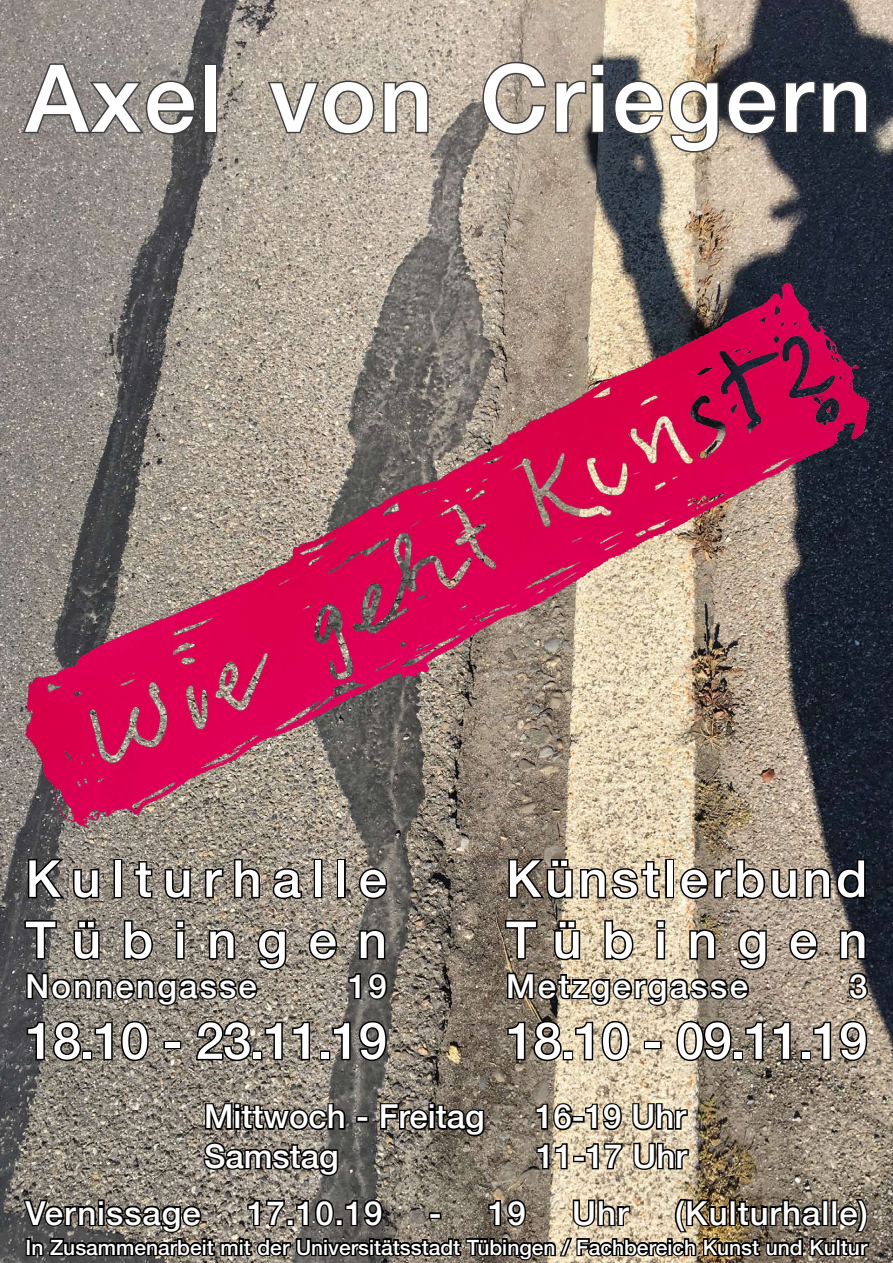
<style>
.page{position:relative;width:893px;height:1263px;background:#fff}
.page>*{position:absolute;margin:0;border:0;box-sizing:border-box;transform-origin:0 0}
.t1{font:500 93.75px "Helvetica Neue";letter-spacing:.03em;color:#fff}
.t2{font:500 51px/61.2px "Helvetica Neue";letter-spacing:.215em;color:#fff}
.t3{font:500 51px/61.2px "Helvetica Neue";letter-spacing:.08em;color:#fff}
.t4{font:500 33px "Helvetica Neue";letter-spacing:.03em;color:#fff}
.t5{font:500 33px "Helvetica Neue";color:#fff}
.t6{font:500 33px "Helvetica Neue";letter-spacing:.075em;color:#fff}
.t7{font:500 33px "Helvetica Neue";letter-spacing:.065em;color:#fff}
.t8{font:500 21px "Helvetica Neue";color:#fff}
</style>
<div class="page">
<img style="left:0;top:0;width:893px;height:1263px">
<svg style="left:26px;top:857px;width:75px;height:44px;background:#56524f"></svg>
<div style="left:113px;top:859px;width:9px;height:39px;border:3px solid #000"></div>
<svg style="left:132px;top:859px;width:22px;height:42px"></svg>
<svg style="left:163px;top:867px;width:29px;height:34px"></svg>
<svg style="left:203px;top:866px;width:22px;height:34px"></svg>
<svg style="left:232px;top:857px;width:30px;height:43px"></svg>
<svg style="left:270px;top:866px;width:34px;height:35px"></svg>
<div style="left:314px;top:859px;width:8px;height:39px;border:3px solid #000"></div>
<div style="left:337px;top:859px;width:9px;height:39px;border:3px solid #000"></div>
<svg style="left:357px;top:866px;width:32px;height:35px"></svg>
<svg style="left:307px;top:927px;width:32px;height:35px"></svg>
<svg style="left:358px;top:927px;width:29px;height:34px"></svg>
<svg style="left:23px;top:919px;width:265px;height:89px;background:#6b665e"></svg>
<svg style="left:347px;top:970px;width:42px;height:32px"></svg>
<svg style="left:25px;top:1019px;width:58px;height:44px;background:#4e4b48"></svg>
<div style="left:82px;top:1050px;width:10px;height:10px;border:3px solid #000"></div>
<svg style="left:93px;top:1019px;width:57px;height:44px;background:#615c55"></svg>
<div style="left:163px;top:1041px;width:18px;height:8px;border:3px solid #000"></div>
<svg style="left:194px;top:1019px;width:59px;height:44px;background:#57534b"></svg>
<div style="left:252px;top:1050px;width:10px;height:10px;border:3px solid #000"></div>
<svg style="left:263px;top:1020px;width:21px;height:42px"></svg>
<svg style="left:290px;top:1020px;width:22px;height:42px"></svg>
<div style="left:320px;top:1050px;width:10px;height:10px;border:3px solid #000"></div>
<svg style="left:331px;top:1019px;width:58px;height:44px;background:#4b4844"></svg>
<svg style="left:21px;top:62px;width:176px;height:74px;background:#807b78"></svg>
<div style="left:203px;top:63px;width:14px;height:70px;border:3px solid #3e3e40"></div>
<svg style="left:266px;top:79px;width:110px;height:57px;background:#9e968b"></svg>
<svg style="left:382px;top:79px;width:48px;height:56px;background:#9b9389"></svg>
<svg style="left:481px;top:60px;width:125px;height:76px;background:#958b80"></svg>
<svg style="left:612px;top:79px;width:257px;height:75px;background:#575656"></svg>
<svg style="left:507px;top:857px;width:154px;height:44px;background:#796f5f"></svg>
<div style="left:665px;top:859px;width:9px;height:39px;border:3px solid #000"></div>
<svg style="left:678px;top:857px;width:189px;height:44px;background:#686056"></svg>
<svg style="left:787px;top:927px;width:32px;height:35px"></svg>
<svg style="left:838px;top:927px;width:29px;height:34px"></svg>
<svg style="left:503px;top:919px;width:265px;height:89px;background:#847968"></svg>
<svg style="left:847px;top:970px;width:23px;height:32px"></svg>
<svg style="left:506px;top:1019px;width:58px;height:44px;background:#5d5449"></svg>
<div style="left:563px;top:1050px;width:10px;height:10px;border:3px solid #000"></div>
<svg style="left:574px;top:1019px;width:57px;height:44px;background:#958a75"></svg>
<div style="left:644px;top:1041px;width:18px;height:8px;border:3px solid #000"></div>
<svg style="left:675px;top:1019px;width:58px;height:44px;background:#645d51"></svg>
<div style="left:733px;top:1050px;width:10px;height:10px;border:3px solid #000"></div>
<svg style="left:744px;top:1020px;width:21px;height:42px"></svg>
<svg style="left:771px;top:1020px;width:21px;height:42px"></svg>
<div style="left:801px;top:1050px;width:10px;height:10px;border:3px solid #000"></div>
<svg style="left:811px;top:1019px;width:58px;height:44px;background:#73695d"></svg>
<svg style="left:204px;top:1102px;width:143px;height:30px;background:#423e39"></svg>
<div style="left:356px;top:1116px;width:13px;height:6px;border:3px solid #000"></div>
<svg style="left:378px;top:1102px;width:108px;height:36px;background:#413c36"></svg>
<svg style="left:534px;top:1101px;width:40px;height:31px"></svg>
<div style="left:572px;top:1116px;width:13px;height:6px;border:3px solid #000"></div>
<svg style="left:583px;top:1101px;width:41px;height:31px"></svg>
<svg style="left:631px;top:1102px;width:58px;height:30px;background:#766e5f"></svg>
<svg style="left:202px;top:1140px;width:138px;height:38px;background:#524d47"></svg>
<svg style="left:535px;top:1142px;width:34px;height:29px"></svg>
<div style="left:573px;top:1155px;width:13px;height:7px;border:3px solid #000"></div>
<svg style="left:584px;top:1142px;width:40px;height:29px"></svg>
<svg style="left:632px;top:1141px;width:58px;height:31px;background:#766d5e"></svg>
<svg style="left:21px;top:1196px;width:850px;height:66px;background:#5d574c"></svg>
<img style="left:26px;top:283px;width:842px;height:546px">
<h1 class="t1" style="left:26px;top:23px;width:848px">Axel von Criegern</h1>
<h2 class="t2" style="left:26px;top:844px;width:363px">Kulturhalle<br>Tübingen</h2>
<h3 class="t7" style="left:26px;top:959px;width:233px">Nonnengasse</h3>
<h3 class="t4" style="left:348px;top:959px;width:40px">19</h3>
<h2 class="t2" style="left:26px;top:1006px;width:363px">18.10 - 23.11.19</h2>
<h2 class="t3" style="left:506px;top:844px;width:363px">Künstlerbund<br>Tübingen</h2>
<h3 class="t6" style="left:506px;top:959px;width:244px">Metzgergasse</h3>
<h3 class="t4" style="left:849px;top:959px;width:20px">3</h3>
<h2 class="t2" style="left:506px;top:1006px;width:363px">18.10 - 09.11.19</h2>
<h3 class="t5" style="left:204px;top:1090px;width:282px">Mittwoch - Freitag</h3>
<h3 class="t4" style="left:535px;top:1090px;width:152px">16-19 Uhr</h3>
<h3 class="t5" style="left:204px;top:1129px;width:136px">Samstag</h3>
<h3 class="t4" style="left:536px;top:1129px;width:152px">11-17 Uhr</h3>
<h3 class="t4" style="left:26px;top:1186px;width:177px">Vernissage</h3>
<h3 class="t4" style="left:247px;top:1186px;width:137px">17.10.19</h3>
<h3 class="t4" style="left:429px;top:1186px;width:98px">- 19</h3>
<h3 class="t4" style="left:572px;top:1186px;width:58px">Uhr</h3>
<h3 class="t4" style="left:675px;top:1186px;width:194px">(Kulturhalle)</h3>
<p class="t8" style="left:26px;top:1230px;width:843px">In Zusammenarbeit mit der Universitätsstadt Tübingen / Fachbereich Kunst und Kultur</p>
</div>
